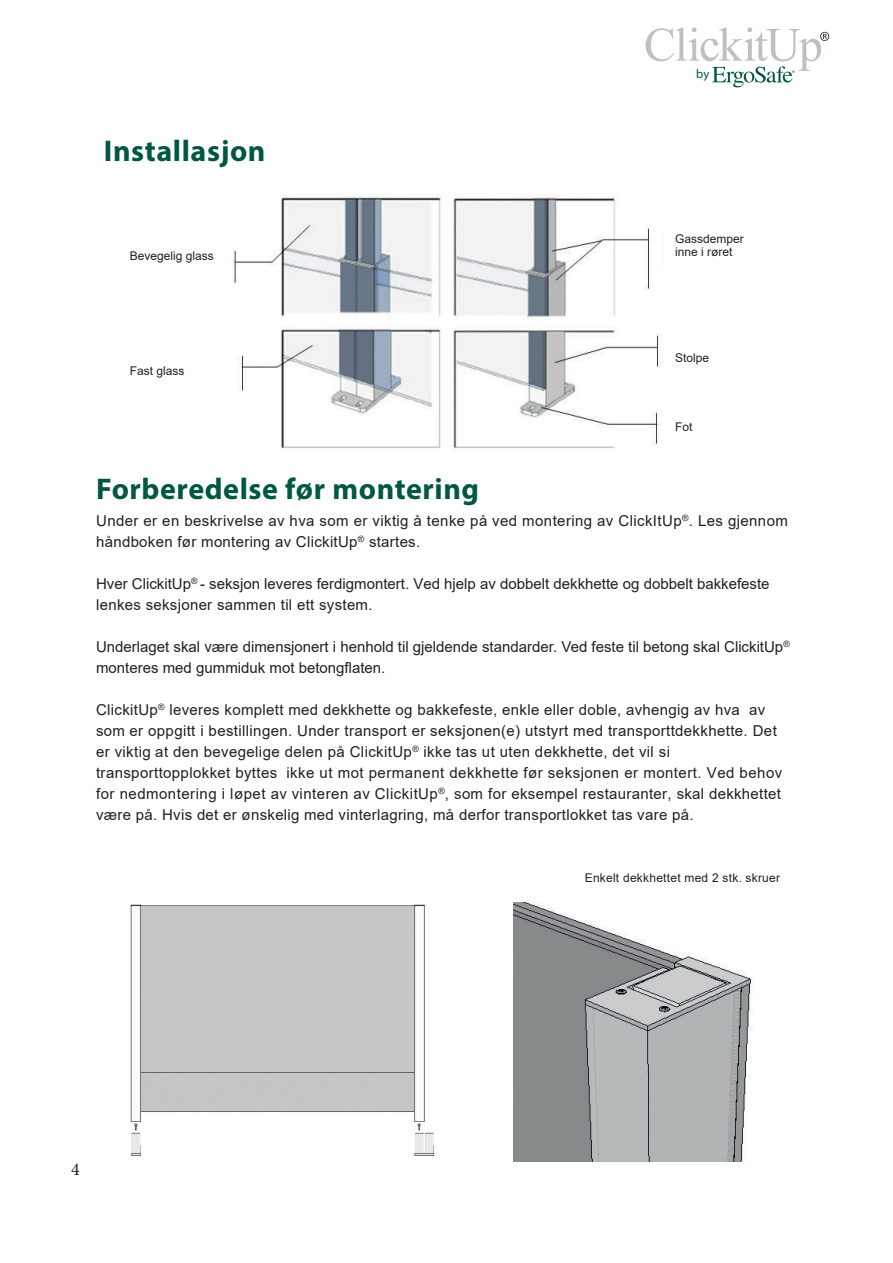
<style>
.page{position:relative;width:893px;height:1263px;background:#fff}
.page>*{position:absolute;margin:0;border:0;box-sizing:border-box;transform-origin:0 0}
.t1{font:700 30px "Myriad Pro";letter-spacing:.02em;color:#005842}
.t2{font:18px "Minion Pro";color:#231f20}
.t3{font:15px/21px "Arial";letter-spacing:.02em;color:#231f20}
.t4{font:15px/21px "Arial";color:#231f20}
.t5{font:12.6px "Myriad Pro";color:#005842}
.t6{font:12px/13.5px "Arial";color:#231f20}
.t7{font:12px "Arial";letter-spacing:.02em;color:#231f20}
</style>
<div class="page">
<svg style="left:645px;top:27px;width:184px;height:60px"></svg>
<img style="left:232px;top:194px;width:430px;height:257px">
<img style="left:514px;top:902px;width:239px;height:259px">
<img style="left:130px;top:904px;width:305px;height:252px">
<h1 class="t1" style="left:104px;top:132px;width:163px">Installasjon</h1>
<p class="t6" style="left:130px;top:249px;width:86px">Bevegelig glass</p>
<p class="t6" style="left:130px;top:364px;width:56px">Fast glass</p>
<p class="t5" style="left:696px;top:66px;width:14px">by</p>
<p class="t6" style="left:675px;top:232px;width:70px">Gassdemper inne i røret</p>
<p class="t6" style="left:675px;top:351px;width:36px">Stolpe</p>
<p class="t6" style="left:675px;top:420px;width:19px">Fot</p>
<h1 class="t1" style="left:96px;top:470px;width:385px">Forberedelse før montering</h1>
<p class="t3" style="left:96px;top:510px;width:693px">Under er en beskrivelse av hva som er viktig å tenke på ved montering av ClickItUp<sup>®</sup>. Les gjennom håndboken før montering av ClickitUp<sup>®</sup> startes.</p>
<p class="t4" style="left:96px;top:573px;width:675px">Hver ClickitUp<sup>®</sup> - seksjon leveres ferdigmontert. Ved hjelp av dobbelt dekkhette og dobbelt bakkefeste lenkes seksjoner sammen til ett system.</p>
<p class="t4" style="left:96px;top:636px;width:695px">Underlaget skal være dimensjonert i henhold til gjeldende standarder. Ved feste til betong skal ClickitUp<sup>® </sup>monteres med gummiduk mot betongflaten.</p>
<p class="t3" style="left:96px;top:699px;width:688px">ClickitUp<sup>®</sup> leveres komplett med dekkhette og bakkefeste, enkle eller doble, avhengig av hva av som er oppgitt i bestillingen. Under transport er seksjonen(e) utstyrt med transporttdekkhette. Det er viktig at den bevegelige delen på ClickitUp<sup>®</sup> ikke tas ut uten dekkhette, det vil si transporttopplokket byttes ikke ut mot permanent dekkhette før seksjonen er montert. Ved behov for nedmontering i løpet av vinteren av ClickitUp<sup>®</sup>, som for eksempel restauranter, skal dekkhettet være på. Hvis det er ønskelig med vinterlagring, må derfor transportlokket tas vare på.</p>
<p class="t7" style="left:585px;top:870px;width:197px">Enkelt dekkhettet med 2 stk. skruer</p>
<p class="t2" style="left:71px;top:1157px;width:10px">4</p>
</div>
